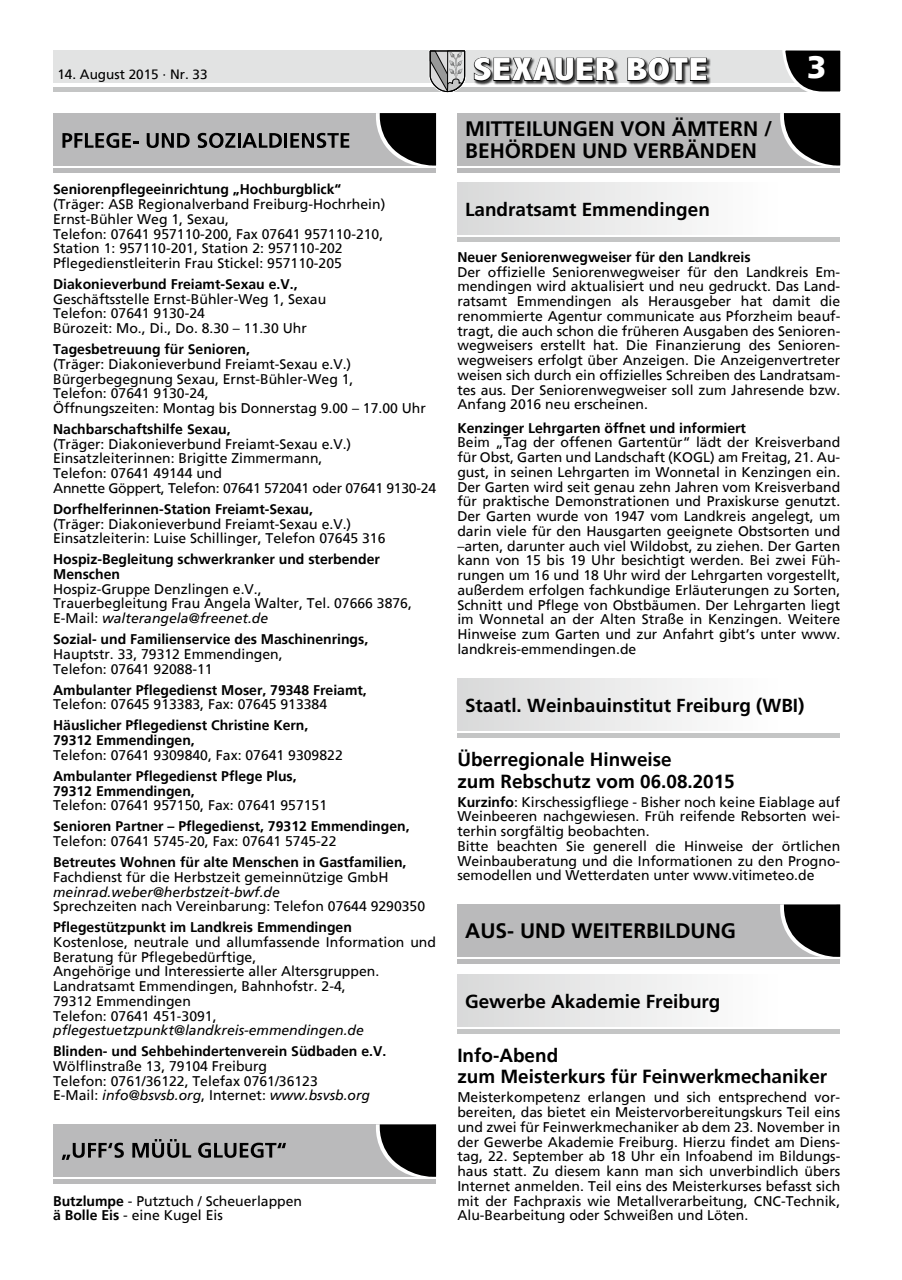
<style>
.page{position:relative;width:902px;height:1280px;background:#fff}
.page>*{position:absolute;margin:0;border:0;box-sizing:border-box;transform-origin:0 0}
.t1{font:800 condensed 32.25px "Abadi";letter-spacing:.01em;color:#fff;scale:1.26 1}
.t2{font:900 31.5px "Frutiger";color:#fff}
.t3{font:700 21px/22.5px "Frutiger";color:#000}
.t4{font:700 18.9px/21.3px "Frutiger";color:#000}
.t5{font:13.95px/14.7px "Frutiger";color:#000}
.t6{font:700 13.95px/14.7px "Frutiger";color:#000}
.t7{font:italic 13.95px "Frutiger";color:#000}
.t8{font:13.5px "Frutiger";color:#000}
.s1{font-style:italic}
.s2{font-weight:700}
</style>
<div class="page">
<hr style="left:53px;top:87px;width:787px;height:4px;background:#c4c5c5">
<div style="left:53px;top:51px;width:787px;height:32px;background:#e2e3e3"></div>
<svg style="left:780px;top:50px;width:61px;height:42px"></svg>
<svg style="left:429px;top:50px;width:37px;height:43px"></svg>
<div style="left:474px;top:57px;width:237px;height:28px;background:#000;opacity:.75"></div>
<svg style="left:473px;top:57px;width:143px;height:25px;background:#535353"></svg>
<svg style="left:626px;top:57px;width:81px;height:25px;background:#555656"></svg>
<div style="left:53px;top:113px;width:383px;height:52px;background:#bababb"></div>
<hr style="left:53px;top:168px;width:383px;height:4px;background:#bababb">
<svg style="left:62px;top:133px;width:76px;height:15px"></svg>
<svg style="left:147px;top:133px;width:43px;height:15px"></svg>
<svg style="left:198px;top:133px;width:37px;height:15px"></svg>
<hr style="left:237px;top:133px;width:3px;height:15px;background:#000">
<svg style="left:242px;top:133px;width:40px;height:15px"></svg>
<hr style="left:284px;top:133px;width:3px;height:15px;background:#000">
<svg style="left:290px;top:133px;width:59px;height:15px"></svg>
<svg style="left:373px;top:113px;width:63px;height:53px"></svg>
<div style="left:53px;top:1124px;width:383px;height:53px;background:#bababb"></div>
<hr style="left:53px;top:1179px;width:383px;height:4px;background:#bababb">
<svg style="left:62px;top:1143px;width:62px;height:17px"></svg>
<svg style="left:132px;top:1139px;width:59px;height:19px"></svg>
<svg style="left:198px;top:1143px;width:88px;height:15px"></svg>
<svg style="left:376px;top:1124px;width:60px;height:53px"></svg>
<div style="left:457px;top:113px;width:383px;height:52px;background:#bababb"></div>
<hr style="left:457px;top:168px;width:383px;height:4px;background:#bababb">
<svg style="left:777px;top:113px;width:63px;height:53px"></svg>
<div style="left:457px;top:183px;width:383px;height:52px;background:linear-gradient(to right,#d9dada,#fff)"></div>
<hr style="left:457px;top:238px;width:383px;height:4px;background:#c4c5c5">
<div style="left:457px;top:678px;width:383px;height:52px;background:linear-gradient(to right,#d9dada,#fff)"></div>
<hr style="left:457px;top:733px;width:383px;height:4px;background:#c4c5c5">
<div style="left:457px;top:904px;width:383px;height:53px;background:#bababb"></div>
<hr style="left:457px;top:959px;width:383px;height:4px;background:#bababb">
<svg style="left:780px;top:904px;width:60px;height:53px"></svg>
<div style="left:457px;top:974px;width:383px;height:52px;background:linear-gradient(to right,#d9dada,#fff)"></div>
<hr style="left:457px;top:1029px;width:383px;height:4px;background:#c4c5c5">
<p class="t8" style="left:57px;top:66px;width:152px">14. August 2015 · Nr. 33</p>
<h1 class="t1" style="left:473px;top:52px;width:188px">SEXAUER BOTE</h1>
<h2 class="t2" style="left:807px;top:48px;width:21px">3</h2>
<p class="t6" style="left:53px;top:182px;width:289px">Seniorenpflegeeinrichtung „Hochburgblick“</p>
<p class="t5" style="left:53px;top:197px;width:334px">(Träger: ASB Regionalverband Freiburg-Hochrhein)<br>Ernst-Bühler Weg 1, Sexau,<br>Telefon: 07641 957110-200, Fax 07641 957110-210, Station 1: 957110-201, Station 2: 957110-202<br>Pflegedienstleiterin Frau Stickel: 957110-205</p>
<p class="t6" style="left:53px;top:277px;width:246px">Diakonieverbund Freiamt-Sexau e.V.,</p>
<p class="t5" style="left:53px;top:291px;width:274px">Geschäftsstelle Ernst-Bühler-Weg 1, Sexau<br>Telefon: 07641 9130-24<br>Bürozeit: Mo., Di., Do. 8.30 – 11.30 Uhr</p>
<p class="t6" style="left:53px;top:342px;width:198px">Tagesbetreuung für Senioren,</p>
<p class="t5" style="left:53px;top:356px;width:374px">(Träger: Diakonieverbund Freiamt-Sexau e.V.)<br>Bürgerbegegnung Sexau, Ernst-Bühler-Weg 1,<br>Telefon: 07641 9130-24,<br>Öffnungszeiten: Montag bis Donnerstag 9.00 – 17.00 Uhr</p>
<p class="t6" style="left:53px;top:422px;width:179px">Nachbarschaftshilfe Sexau,</p>
<p class="t5" style="left:53px;top:436px;width:384px">(Träger: Diakonieverbund Freiamt-Sexau e.V.)<br>Einsatzleiterinnen: Brigitte Zimmermann,<br>Telefon: 07641 49144 und<br>Annette Göppert, Telefon: 07641 572041 oder 07641 9130-24</p>
<p class="t6" style="left:53px;top:502px;width:261px">Dorfhelferinnen-Station Freiamt-Sexau,</p>
<p class="t5" style="left:53px;top:516px;width:334px">(Träger: Diakonieverbund Freiamt-Sexau e.V.)<br>Einsatzleiterin: Luise Schillinger, Telefon 07645 316</p>
<p class="t6" style="left:53px;top:552px;width:328px">Hospiz-Begleitung schwerkranker und sterbender<br>Menschen</p>
<p class="t5" style="left:53px;top:581px;width:360px">Hospiz-Gruppe Denzlingen e.V.,<br>Trauerbegleitung Frau Angela Walter, Tel. 07666 3876,<br>E-Mail: <span class="s1">walterangela@freenet.de</span></p>
<p class="t6" style="left:53px;top:632px;width:316px">Sozial- und Familienservice des Maschinenrings,</p>
<p class="t5" style="left:53px;top:647px;width:231px">Hauptstr. 33, 79312 Emmendingen,<br>Telefon: 07641 92088-11</p>
<p class="t6" style="left:53px;top:682px;width:315px">Ambulanter Pflegedienst Moser, 79348 Freiamt,</p>
<p class="t5" style="left:53px;top:697px;width:275px">Telefon: 07645 913383, Fax: 07645 913384</p>
<p class="t6" style="left:53px;top:718px;width:257px">Häuslicher Pflegedienst Christine Kern,<br>79312 Emmendingen,</p>
<p class="t5" style="left:53px;top:747px;width:291px">Telefon: 07641 9309840, Fax: 07641 9309822</p>
<p class="t6" style="left:53px;top:769px;width:245px">Ambulanter Pflegedienst Pflege Plus,<br>79312 Emmendingen,</p>
<p class="t5" style="left:53px;top:798px;width:275px">Telefon: 07641 957150, Fax: 07641 957151</p>
<p class="t6" style="left:53px;top:819px;width:358px">Senioren Partner – Pflegedienst, 79312 Emmendingen,</p>
<p class="t5" style="left:53px;top:834px;width:285px">Telefon: 07641 5745-20, Fax: 07641 5745-22</p>
<p class="t6" style="left:53px;top:855px;width:355px">Betreutes Wohnen für alte Menschen in Gastfamilien,</p>
<p class="t5" style="left:53px;top:869px;width:337px">Fachdienst für die Herbstzeit gemeinnützige GmbH</p>
<p class="t7" style="left:53px;top:884px;width:228px">meinrad.weber@herbstzeit-bwf.de</p>
<p class="t5" style="left:53px;top:899px;width:373px">Sprechzeiten nach Vereinbarung: Telefon 07644 9290350</p>
<p class="t6" style="left:53px;top:920px;width:300px">Pflegestützpunkt im Landkreis Emmendingen</p>
<p class="t5" style="left:53px;top:935px;width:384px">Kostenlose, neutrale und allumfassende Information und Beratung für Pflegebedürftige,<br>Angehörige und Interessierte aller Altersgruppen.<br>Landratsamt Emmendingen, Bahnhofstr. 2-4,<br>79312 Emmendingen<br>Telefon: 07641 451-3091,</p>
<p class="t7" style="left:53px;top:1022px;width:312px">pflegestuetzpunkt@landkreis-emmendingen.de</p>
<p class="t6" style="left:53px;top:1044px;width:334px">Blinden- und Sehbehindertenverein Südbaden e.V.</p>
<p class="t5" style="left:53px;top:1059px;width:318px">Wölflinstraße 13, 79104 Freiburg<br>Telefon: 0761/36122, Telefax 0761/36123<br>E-Mail: <span class="s1">info@bsvsb.org</span>, Internet: <span class="s1">www.bsvsb.org</span></p>
<p class="t5" style="left:53px;top:1193px;width:250px"><span class="s2">Butzlumpe</span> - Putztuch / Scheuerlappen <span class="s2">ä Bolle Eis</span> - eine Kugel Eis</p>
<h3 class="t3" style="left:465px;top:117px;width:308px">MITTEILUNGEN VON ÄMTERN /<br>BEHÖRDEN UND VERBÄNDEN</h3>
<h3 class="t4" style="left:465px;top:199px;width:246px">Landratsamt Emmendingen</h3>
<p class="t6" style="left:457px;top:250px;width:295px">Neuer Seniorenwegweiser für den Landkreis</p>
<p class="t5" style="left:457px;top:264px;width:384px;text-align:justify">Der offizielle Seniorenwegweiser für den Landkreis Em&shy;mendingen wird aktualisiert und neu gedruckt. Das Land&shy;ratsamt Emmendingen als Herausgeber hat damit die renommierte Agentur communicate aus Pforzheim beauf&shy;tragt, die auch schon die früheren Ausgaben des Senioren&shy;wegweisers erstellt hat. Die Finanzierung des Senioren&shy;wegweisers erfolgt über Anzeigen. Die Anzeigenvertreter weisen sich durch ein offizielles Schreiben des Landratsam&shy;tes aus. Der Seniorenwegweiser soll zum Jahresende bzw.<br>Anfang 2016 neu erscheinen.</p>
<p class="t6" style="left:457px;top:420px;width:290px">Kenzinger Lehrgarten öffnet und informiert</p>
<p class="t5" style="left:457px;top:435px;width:384px;text-align:justify">Beim „Tag der offenen Gartentür“ lädt der Kreisverband für Obst, Garten und Landschaft (KOGL) am Freitag, 21. Au&shy;gust, in seinen Lehrgarten im Wonnetal in Kenzingen ein.<br>Der Garten wird seit genau zehn Jahren vom Kreisverband für praktische Demonstrationen und Praxiskurse genutzt.<br>Der Garten wurde von 1947 vom Landkreis angelegt, um darin viele für den Hausgarten geeignete Obstsorten und –arten, darunter auch viel Wildobst, zu ziehen. Der Garten kann von 15 bis 19 Uhr besichtigt werden. Bei zwei Füh&shy;rungen um 16 und 18 Uhr wird der Lehrgarten vorgestellt, außerdem erfolgen fachkundige Erläuterungen zu Sorten, Schnitt und Pflege von Obstbäumen. Der Lehrgarten liegt im Wonnetal an der Alten Straße in Kenzingen. Weitere Hinweise zum Garten und zur Anfahrt gibt’s unter www. landkreis-emmendingen.de</p>
<h3 class="t4" style="left:465px;top:694px;width:341px">Staatl. Weinbauinstitut Freiburg (WBI)</h3>
<h3 class="t4" style="left:457px;top:749px;width:279px">Überregionale Hinweise<br>zum Rebschutz vom 06.08.2015</h3>
<p class="t5" style="left:457px;top:794px;width:384px"><span class="s2">Kurzinfo</span>: Kirschessigfliege - Bisher noch keine Eiablage auf Weinbeeren nachgewiesen. Früh reifende Rebsorten wei&shy;terhin sorgfältig beobachten.<br>Bitte beachten Sie generell die Hinweise der örtlichen Weinbauberatung und die Informationen zu den Progno&shy;semodellen und Wetterdaten unter www.vitimeteo.de</p>
<h3 class="t3" style="left:465px;top:919px;width:272px">AUS- UND WEITERBILDUNG</h3>
<h3 class="t4" style="left:465px;top:990px;width:257px">Gewerbe Akademie Freiburg</h3>
<h3 class="t4" style="left:457px;top:1045px;width:371px">Info-Abend<br>zum Meisterkurs für Feinwerkmechaniker</h3>
<p class="t5" style="left:457px;top:1090px;width:384px;text-align:justify">Meisterkompetenz erlangen und sich entsprechend vor&shy;bereiten, das bietet ein Meistervorbereitungskurs Teil eins und zwei für Feinwerkmechaniker ab dem 23. November in der Gewerbe Akademie Freiburg. Hierzu findet am Diens&shy;tag, 22. September ab 18 Uhr ein Infoabend im Bildungs&shy;haus statt. Zu diesem kann man sich unverbindlich übers Internet anmelden. Teil eins des Meisterkurses befasst sich mit der Fachpraxis wie Metallverarbeitung, CNC-Technik, Alu-Bearbeitung oder Schweißen und Löten.</p>
</div>
